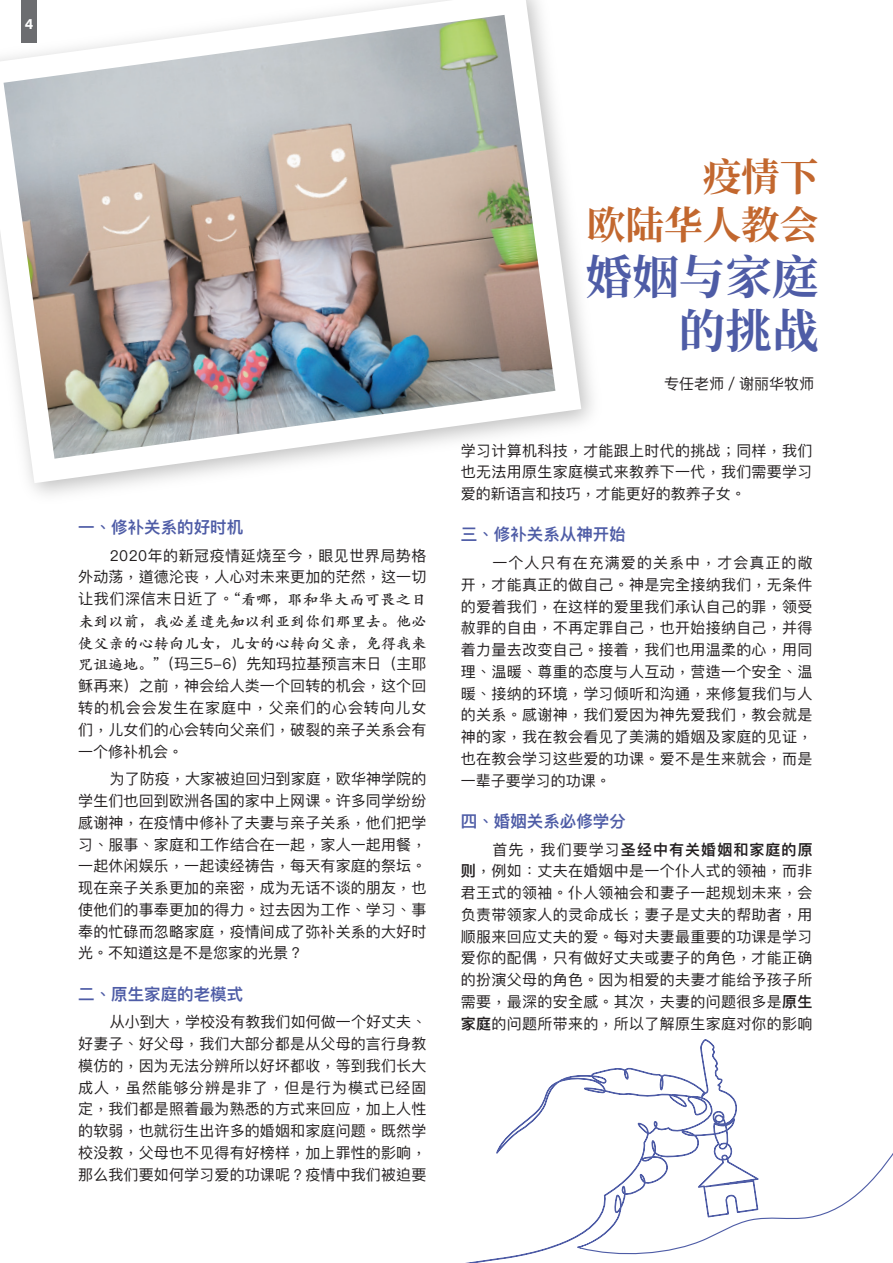
<style>
.page{position:relative;width:893px;height:1263px;background:#fff}
.page>*{position:absolute;margin:0;border:0;box-sizing:border-box;transform-origin:0 0}
.t1{font:700 46.5px/54.8px "Source Han Serif TC";color:#4e5ca6;text-align:right}
.t2{font:700 38.55px/48.3px "Noto Serif CJ Ktc";color:#c2672e;text-align:right}
.t3{font:600 16.5px "Ping Fang HK";color:#4e5ca6}
.t4{font:15px/21.8px "Ping Fang HK";letter-spacing:.01em;color:#231f20;text-align:justify}
.t5{font:700 15px/21.8px "ST Kaiti SC";letter-spacing:.01em;color:#231f20;text-align:justify}
.t6{font:15px/21.8px "Ping Fang HK";letter-spacing:.035em;color:#231f20;text-align:right}
.s1{font-family:"Ping Fang HK";font-weight:400}
.s2{font-family:"ST Kaiti SC";font-weight:700}
.s3{font-weight:600}
</style>
<div class="page">
<svg style="left:313px;top:0;width:268px;height:460px"></svg>
<div style="left:21px;top:0;width:16px;height:42px;background:#6c6d70"></div>
<img style="left:4px;top:15px;width:551px;height:444px">
<svg style="left:465px;top:1039px;width:272px;height:224px"></svg>
<svg style="left:579px;top:1133px;width:314px;height:125px"></svg>
<svg style="left:25px;top:19px;width:8px;height:9px"></svg>
<p class="t3" style="left:78px;top:517px;width:166px">一、修补关系的好时机</p>
<p class="t6" style="left:78px;top:544px;width:350px">2020年的新冠疫情延烧至今，眼见世界局势格<br>外动荡，道德沦丧，人心对未来更加的茫然，这一切</p>
<p class="t5" style="left:78px;top:588px;width:350px"><span class="s1">让我们深信末日近了。</span>“看哪，耶和华大而可畏之日未到以前，我必差遣先知以利亚到你们那里去。他必使父亲的心转向儿女，儿女的心转向父亲，免得我来</p>
<p class="t4" style="left:78px;top:653px;width:350px"><span class="s2">咒诅遍地。”</span>（玛三5-6）先知玛拉基预言末日（主耶稣再来）之前，神会给人类一个回转的机会，这个回转的机会会发生在家庭中，父亲们的心会转向儿女们，儿女们的心会转向父亲们，破裂的亲子关系会有一个修补机会。</p>
<p class="t4" style="left:78px;top:768px;width:350px;text-indent:32px">为了防疫，大家被迫回归到家庭，欧华神学院的学生们也回到欧洲各国的家中上网课。许多同学纷纷感谢神，在疫情中修补了夫妻与亲子关系，他们把学习、服事、家庭和工作结合在一起，家人一起用餐，一起休闲娱乐，一起读经祷告，每天有家庭的祭坛。现在亲子关系更加的亲密，成为无话不谈的朋友，也使他们的事奉更加的得力。过去因为工作、学习、事奉的忙碌而忽略家庭，疫情间成了弥补关系的大好时光。不知道这是不是您家的光景？</p>
<p class="t3" style="left:78px;top:983px;width:166px">二、原生家庭的老模式</p>
<p class="t4" style="left:78px;top:1011px;width:350px;text-indent:32px">从小到大，学校没有教我们如何做一个好丈夫、好妻子、好父母，我们大部分都是从父母的言行身教模仿的，因为无法分辨所以好坏都收，等到我们长大成人，虽然能够分辨是非了，但是行为模式已经固定，我们都是照着最为熟悉的方式来回应，加上人性的软弱，也就衍生出许多的婚姻和家庭问题。既然学校没教，父母也不见得有好榜样，加上罪性的影响，那么我们要如何学习爱的功课呢？疫情中我们被迫要</p>
<h2 class="t2" style="left:587px;top:153px;width:233px">疫情下<br>欧陆华人教会</h2>
<h1 class="t1" style="left:586px;top:250px;width:234px">婚姻与家庭的挑战</h1>
<p class="t4" style="left:664px;top:373px;width:151px">专任老师／谢丽华牧师</p>
<p class="t4" style="left:461px;top:439px;width:353px">学习计算机科技，才能跟上时代的挑战；同样，我们也无法用原生家庭模式来教养下一代，我们需要学习爱的新语言和技巧，才能更好的教养子女。</p>
<p class="t3" style="left:461px;top:524px;width:166px">三、修补关系从神开始</p>
<p class="t4" style="left:461px;top:552px;width:353px;text-indent:32px">一个人只有在充满爱的关系中，才会真正的敞开，才能真正的做自己。神是完全接纳我们，无条件的爱着我们，在这样的爱里我们承认自己的罪，领受赦罪的自由，不再定罪自己，也开始接纳自己，并得着力量去改变自己。接着，我们也用温柔的心，用同理、温暖、尊重的态度与人互动，营造一个安全、温暖、接纳的环境，学习倾听和沟通，来修复我们与人的关系。感谢神，我们爱因为神先爱我们，教会就是神的家，我在教会看见了美满的婚姻及家庭的见证，也在教会学习这些爱的功课。爱不是生来就会，而是一辈子要学习的功课。</p>
<p class="t3" style="left:461px;top:811px;width:166px">四、婚姻关系必修学分</p>
<p class="t4" style="left:461px;top:838px;width:353px;text-indent:32px">首先，我们要学习<span class="s3">圣经中有关婚姻和家庭的原则</span>，例如：丈夫在婚姻中是一个仆人式的领袖，而非君王式的领袖。仆人领袖会和妻子一起规划未来，会负责带领家人的灵命成长；妻子是丈夫的帮助者，用顺服来回应丈夫的爱。每对夫妻最重要的功课是学习爱你的配偶，只有做好丈夫或妻子的角色，才能正确的扮演父母的角色。因为相爱的夫妻才能给予孩子所需要，最深的安全感。其次，夫妻的问题很多是<span class="s3">原生家庭</span>的问题所带来的，所以了解原生家庭对你的影响</p>
</div>
